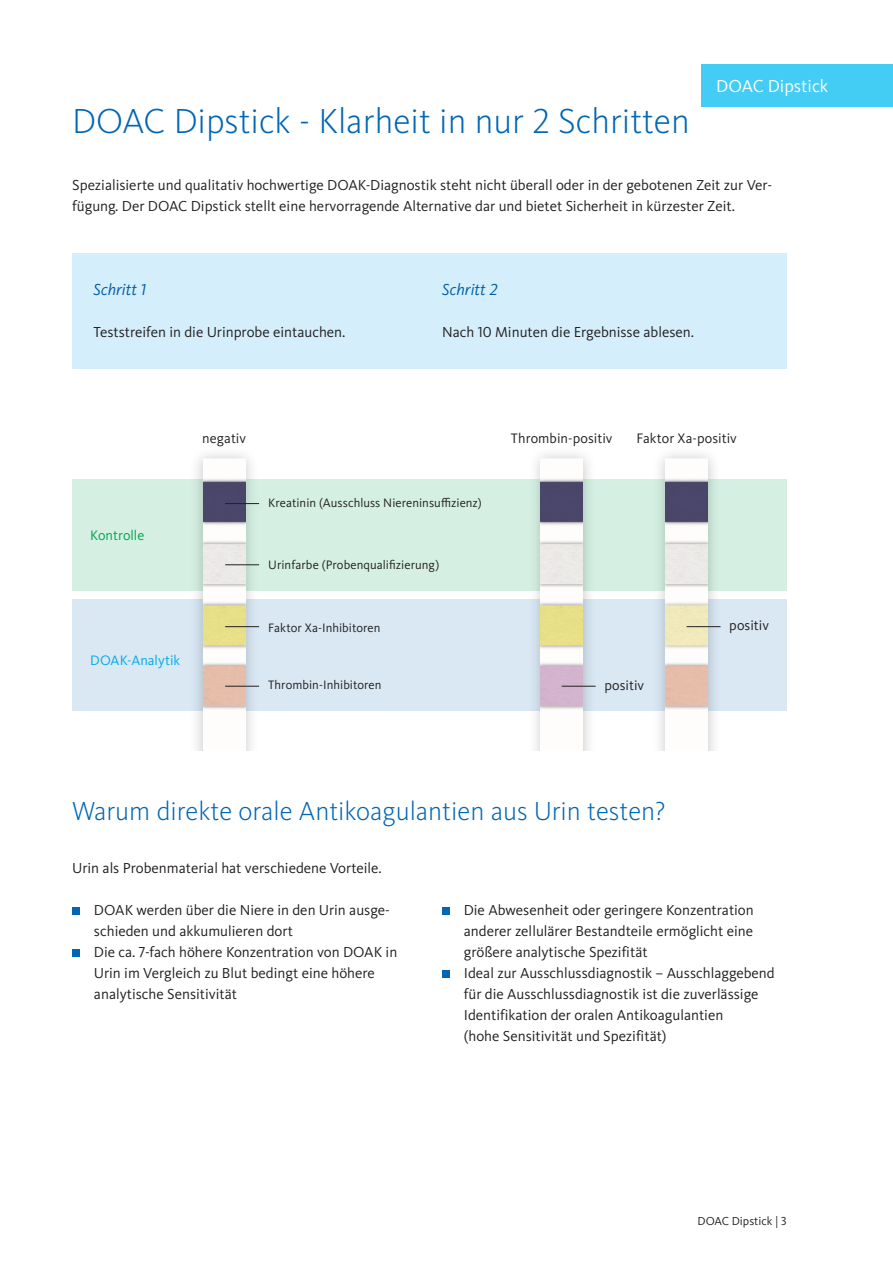
<style>
.page{position:relative;width:893px;height:1263px;background:#fff}
.page>*{position:absolute;margin:0;border:0;box-sizing:border-box;transform-origin:0 0}
.t1{font:300 36px "Kievit Pro";color:#0166b3}
.t2{font:300 27px "Kievit Pro";color:#0166b3}
.t3{font:18px "Kievit Pro";color:#fff}
.t4{font:italic 16.5px "Kievit Pro";color:#005da8}
.t5{font:15px/21px "Kievit Pro";color:#231f20}
.t6{font:14.25px "Kievit Pro";letter-spacing:.005em;color:#231f20}
.t7{font:14.25px "Kievit Pro";color:#00aae9}
.t8{font:14.25px "Kievit Pro";color:#00a54f}
.t9{font:12.6px "Kievit Pro";letter-spacing:.005em;color:#231f20}
.t10{font:12px "Kievit Pro";color:#231f20}
</style>
<div class="page">
<div style="left:702px;top:64px;width:191px;height:42px;background:#43ccf4"></div>
<div style="left:72px;top:253px;width:715px;height:116px;background:#d4effb"></div>
<div style="left:72px;top:907px;width:8px;height:8px;background:#0166b3"></div>
<div style="left:72px;top:949px;width:8px;height:8px;background:#0166b3"></div>
<div style="left:442px;top:907px;width:8px;height:8px;background:#0166b3"></div>
<div style="left:442px;top:970px;width:8px;height:8px;background:#0166b3"></div>
<div style="left:72px;top:479px;width:715px;height:112px;background:#d5f0e3"></div>
<div style="left:72px;top:599px;width:715px;height:112px;background:#d9e8f3"></div>
<img style="left:536px;top:454px;width:60px;height:297px">
<img style="left:541px;top:459px;width:42px;height:292px">
<img style="left:665px;top:459px;width:43px;height:292px">
<hr style="left:562px;top:686px;width:34px;height:1px;background:#231f20">
<hr style="left:687px;top:626px;width:33px;height:1px;background:#231f20">
<img style="left:197px;top:454px;width:63px;height:297px">
<img style="left:203px;top:459px;width:42px;height:292px">
<hr style="left:225px;top:503px;width:34px;height:1px;background:#231f20">
<hr style="left:225px;top:564px;width:34px;height:1px;background:#231f20">
<hr style="left:225px;top:626px;width:34px;height:1px;background:#231f20">
<hr style="left:225px;top:686px;width:34px;height:1px;background:#231f20">
<p class="t1" style="left:72px;top:99px;width:619px">DOAC Dipstick - Klarheit in nur 2 Schritten</p>
<p class="t3" style="left:716px;top:75px;width:114px">DOAC Dipstick</p>
<p class="t5" style="left:72px;top:175px;width:701px">Spezialisierte und qualitativ hochwertige DOAK-Diagnostik steht nicht überall oder in der gebotenen Zeit zur Ver&shy;fügung. Der DOAC Dipstick stellt eine hervorragende Alternative dar und bietet Sicherheit in kürzester Zeit.</p>
<p class="t4" style="left:94px;top:280px;width:54px">Schritt 1</p>
<p class="t5" style="left:94px;top:322px;width:253px">Teststreifen in die Urinprobe eintauchen.</p>
<p class="t6" style="left:202px;top:430px;width:45px">negativ</p>
<p class="t4" style="left:442px;top:280px;width:57px">Schritt 2</p>
<p class="t5" style="left:442px;top:322px;width:253px">Nach 10 Minuten die Ergebnisse ablesen.</p>
<p class="t6" style="left:511px;top:430px;width:103px">Thrombin-positiv</p>
<p class="t6" style="left:636px;top:430px;width:102px">Faktor Xa-positiv</p>
<p class="t8" style="left:90px;top:527px;width:56px">Kontrolle</p>
<p class="t7" style="left:90px;top:652px;width:91px">DOAK-Analytik</p>
<p class="t9" style="left:268px;top:495px;width:215px">Kreatinin (Ausschluss Niereninsuffizienz)</p>
<p class="t9" style="left:268px;top:557px;width:173px">Urinfarbe (Probenqualifizierung)</p>
<p class="t9" style="left:268px;top:620px;width:114px">Faktor Xa-Inhibitoren</p>
<p class="t9" style="left:268px;top:678px;width:115px">Thrombin-Inhibitoren</p>
<p class="t6" style="left:604px;top:676px;width:41px">positiv</p>
<p class="t2" style="left:72px;top:795px;width:595px">Warum direkte orale Antikoagulantien aus Urin testen?</p>
<p class="t5" style="left:72px;top:857px;width:311px">Urin als Probenmaterial hat verschiedene Vorteile.</p>
<p class="t6" style="left:729px;top:617px;width:41px">positiv</p>
<p class="t5" style="left:94px;top:899px;width:297px">DOAK werden über die Niere in den Urin ausge&shy;schieden und akkumulieren dort</p>
<p class="t5" style="left:94px;top:941px;width:305px">Die ca. 7-fach höhere Konzentration von DOAK in<br>Urin im Vergleich zu Blut bedingt eine höhere</p>
<p class="t5" style="left:94px;top:983px;width:145px">analytische Sensitivität</p>
<p class="t5" style="left:464px;top:899px;width:291px;text-align:justify">Die Abwesenheit oder geringere Konzentration anderer zellulärer Bestandteile ermöglicht eine größere analytische Spezifität</p>
<p class="t5" style="left:464px;top:962px;width:312px">Ideal zur Ausschlussdiagnostik – Ausschlaggebend für die Ausschlussdiagnostik ist die zuverlässige<br>Identifikation der oralen Antikoagulantien</p>
<p class="t5" style="left:464px;top:1025px;width:204px">(hohe Sensitivität und Spezifität)</p>
<p class="t10" style="left:698px;top:1214px;width:91px">DOAC Dipstick | 3</p>
</div>
